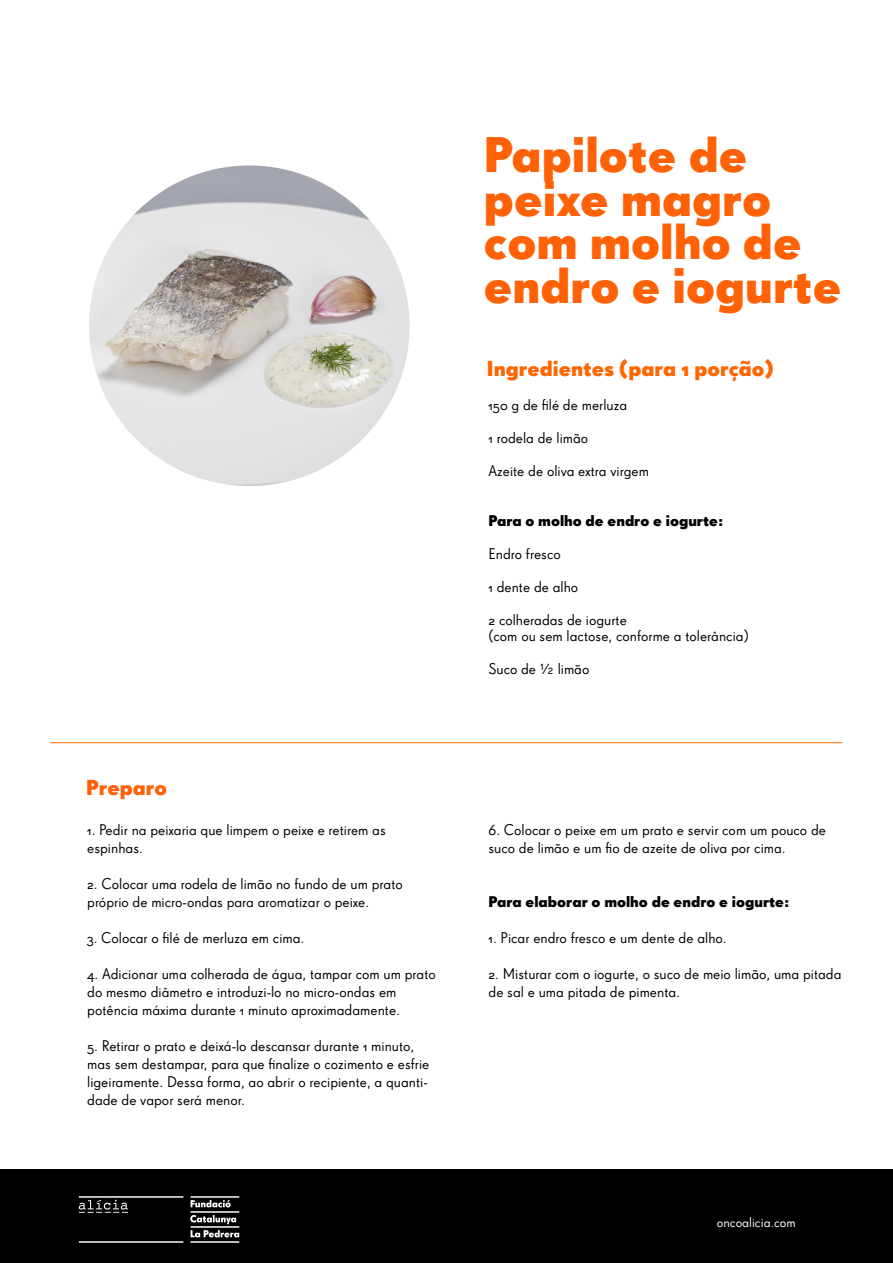
<style>
.page{position:relative;width:893px;height:1263px;background:#fff}
.page>*{position:absolute;margin:0;border:0;box-sizing:border-box;transform-origin:0 0}
.t1{font:48.45px/43.5px "Super Grotesk OT Bld";color:#ff6106}
.t2{font:21px "Super Grotesk OT Bld";color:#f60}
.t3{font:21px "Super Grotesk OT Bld";color:#ff6106}
.t4{font:15px/18px "Super Grotesk OT";color:#000}
.t5{font:15px "Super Grotesk OT Bld";color:#000}
.t6{font:13.5px "Super Grotesk OT";color:#fff}
</style>
<div class="page">
<hr style="left:51px;top:742px;width:791px;height:1px;background:#f60">
<div style="left:0;top:1170px;width:893px;height:93px;background:#000"></div>
<img style="left:78px;top:1196px;width:162px;height:47px">
<img style="left:89px;top:165px;width:321px;height:321px;border-radius:160px">
<h2 class="t3" style="left:86px;top:775px;width:82px">Preparo</h2>
<p class="t4" style="left:87px;top:821px;width:300px">1. Pedir na peixaria que limpem o peixe e retirem as espinhas.</p>
<p class="t4" style="left:87px;top:875px;width:317px">2. Colocar uma rodela de limão no fundo de um prato próprio de micro-ondas para aromatizar o peixe.</p>
<p class="t4" style="left:87px;top:929px;width:219px">3. Colocar o filé de merluza em cima.</p>
<p class="t4" style="left:87px;top:965px;width:350px">4. Adicionar uma colherada de água, tampar com um prato do mesmo diâmetro e introduzi-lo no micro-ondas em potência máxima durante 1 minuto aproximadamente.</p>
<p class="t4" style="left:87px;top:1037px;width:344px">5. Retirar o prato e deixá-lo descansar durante 1 minuto, mas sem destampar, para que finalize o cozimento e esfrie ligeiramente. Dessa forma, ao abrir o recipiente, a quanti&shy;dade de vapor será menor.</p>
<h1 class="t1" style="left:484px;top:133px;width:359px">Papilote de peixe magro com molho de endro e iogurte</h1>
<h2 class="t2" style="left:487px;top:356px;width:288px">Ingredientes (para 1 porção)</h2>
<p class="t4" style="left:488px;top:396px;width:140px">150 g de filé de merluza</p>
<p class="t4" style="left:488px;top:429px;width:101px">1 rodela de limão</p>
<p class="t4" style="left:488px;top:462px;width:162px">Azeite de oliva extra virgem</p>
<p class="t5" style="left:488px;top:511px;width:236px">Para o molho de endro e iogurte:</p>
<p class="t4" style="left:488px;top:545px;width:74px">Endro fresco</p>
<p class="t4" style="left:488px;top:578px;width:91px">1 dente de alho</p>
<p class="t4" style="left:488px;top:611px;width:262px;line-height:16.5px">2 colheradas de iogurte<br>(com ou sem lactose, conforme a tolerância)</p>
<p class="t4" style="left:488px;top:660px;width:102px">Suco de ½ limão</p>
<p class="t4" style="left:489px;top:821px;width:339px">6. Colocar o peixe em um prato e servir com um pouco de suco de limão e um fio de azeite de oliva por cima.</p>
<p class="t5" style="left:489px;top:892px;width:302px">Para elaborar o molho de endro e iogurte:</p>
<p class="t4" style="left:489px;top:929px;width:240px">1. Picar endro fresco e um dente de alho.</p>
<p class="t4" style="left:489px;top:965px;width:354px">2. Misturar com o iogurte, o suco de meio limão, uma pitada de sal e uma pitada de pimenta.</p>
<p class="t6" style="left:717px;top:1215px;width:80px">oncoalicia.com</p>
</div>
